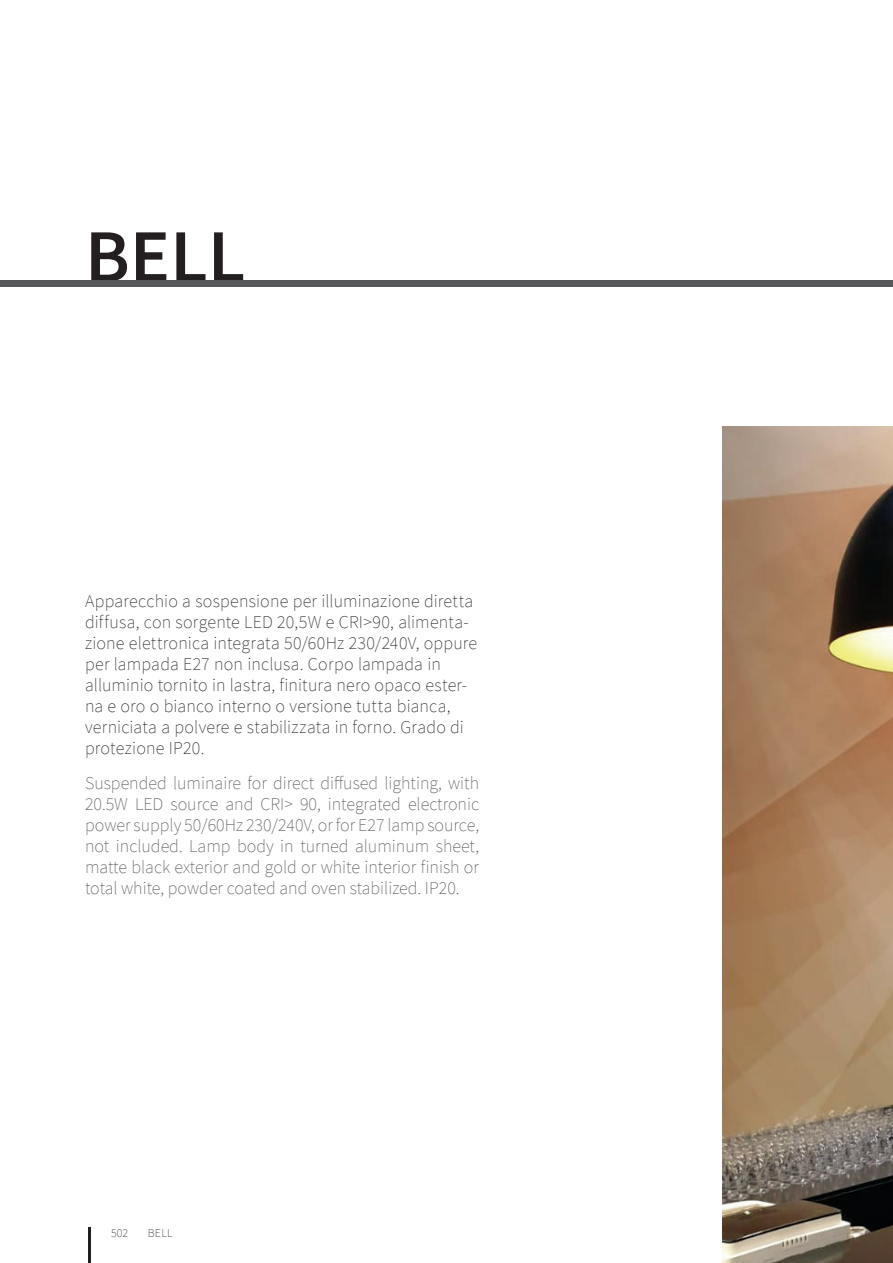
<style>
.page{position:relative;width:893px;height:1263px;background:#fff}
.page>*{position:absolute;margin:0;border:0;box-sizing:border-box;transform-origin:0 0}
.t1{font:600 75px "Source Sans Pro";color:#231f20}
.t2{font:200 18px/21px "Source Sans Pro";letter-spacing:.01em;color:#231f20}
.t3{font:200 18px/21px "Source Sans Pro";color:#535355;text-align:justify}
.t4{font:200 12px "Source Sans Pro";letter-spacing:.025em;color:#231f20}
</style>
<div class="page">
<hr style="left:88px;top:1228px;width:3px;height:35px;background:#231f20">
<div style="left:0;top:281px;width:893px;height:6px;background:#57585a"></div>
<img style="left:723px;top:426px;width:170px;height:837px">
<h1 class="t1" style="left:85px;top:207px;width:162px">BELL</h1>
<p class="t2" style="left:85px;top:591px;width:394px">Apparecchio a sospensione per illuminazione diretta diffusa, con sorgente LED 20,5W e CRI&gt;90, alimenta&shy;zione elettronica integrata 50/60Hz 230/240V, oppure per lampada E27 non inclusa. Corpo lampada in alluminio tornito in lastra, finitura nero opaco ester&shy;na e oro o bianco interno o versione tutta bianca, verniciata a polvere e stabilizzata in forno. Grado di protezione IP20.</p>
<p class="t3" style="left:85px;top:773px;width:395px">Suspended luminaire for direct diffused lighting, with 20.5W LED source and CRI&gt; 90, integrated electronic power supply 50/60Hz 230/240V, or for E27 lamp source, not included. Lamp body in turned aluminum sheet, matte black exterior and gold or white interior finish or total white, powder coated and oven stabilized. IP20.</p>
<p class="t4" style="left:111px;top:1226px;width:18px">502</p>
<p class="t4" style="left:148px;top:1226px;width:27px">BELL</p>
</div>
